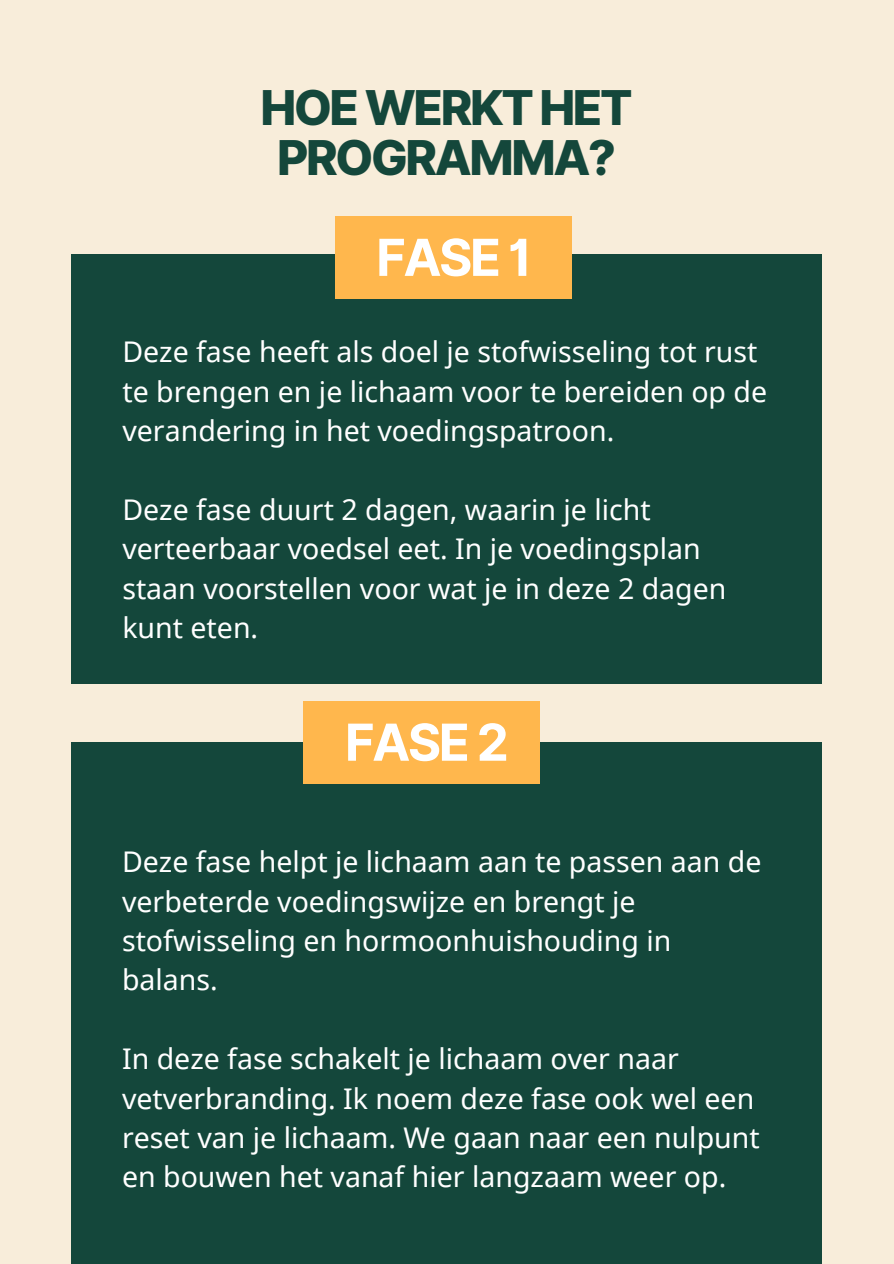
<style>
.page{position:relative;width:894px;height:1264px;background:#fff}
.page>*{position:absolute;margin:0;border:0;box-sizing:border-box;transform-origin:0 0}
.t1{font:700 51px "Inter";letter-spacing:-.05em;color:#fff}
.t2{font:800 48px/50.7px "Inter";letter-spacing:-.05em;color:#14473b;text-align:center}
.t3{font:28.5px/39.3px "Noto Sans";color:#fff}
</style>
<div class="page">
<div style="left:0;top:0;width:893px;height:1263px;background:#f8edda"></div>
<div style="left:71px;top:254px;width:750px;height:429px;background:#14473b"></div>
<div style="left:335px;top:216px;width:236px;height:82px;background:#ffb74d"></div>
<div style="left:71px;top:742px;width:750px;height:521px;background:#14473b"></div>
<div style="left:304px;top:701px;width:236px;height:82px;background:#ffb74d"></div>
<h1 class="t2" style="left:260px;top:82px;width:373px">HOE WERKT HET<br>PROGRAMMA?</h1>
<h1 class="t1" style="left:376px;top:227px;width:157px">FASE 1</h1>
<p class="t3" style="left:122px;top:331px;width:646px">Deze fase heeft als doel je stofwisseling tot rust te brengen en je lichaam voor te bereiden op de verandering in het voedingspatroon.</p>
<p class="t3" style="left:122px;top:489px;width:605px">Deze fase duurt 2 dagen, waarin je licht verteerbaar voedsel eet. In je voedingsplan staan voorstellen voor wat je in deze 2 dagen kunt eten.</p>
<h1 class="t1" style="left:345px;top:711px;width:165px">FASE 2</h1>
<p class="t3" style="left:122px;top:841px;width:640px">Deze fase helpt je lichaam aan te passen aan de verbeterde voedingswijze en brengt je stofwisseling en hormoonhuishouding in balans.</p>
<p class="t3" style="left:122px;top:1038px;width:639px">In deze fase schakelt je lichaam over naar vetverbranding. Ik noem deze fase ook wel een reset van je lichaam. We gaan naar een nulpunt en bouwen het vanaf hier langzaam weer op.</p>
</div>
